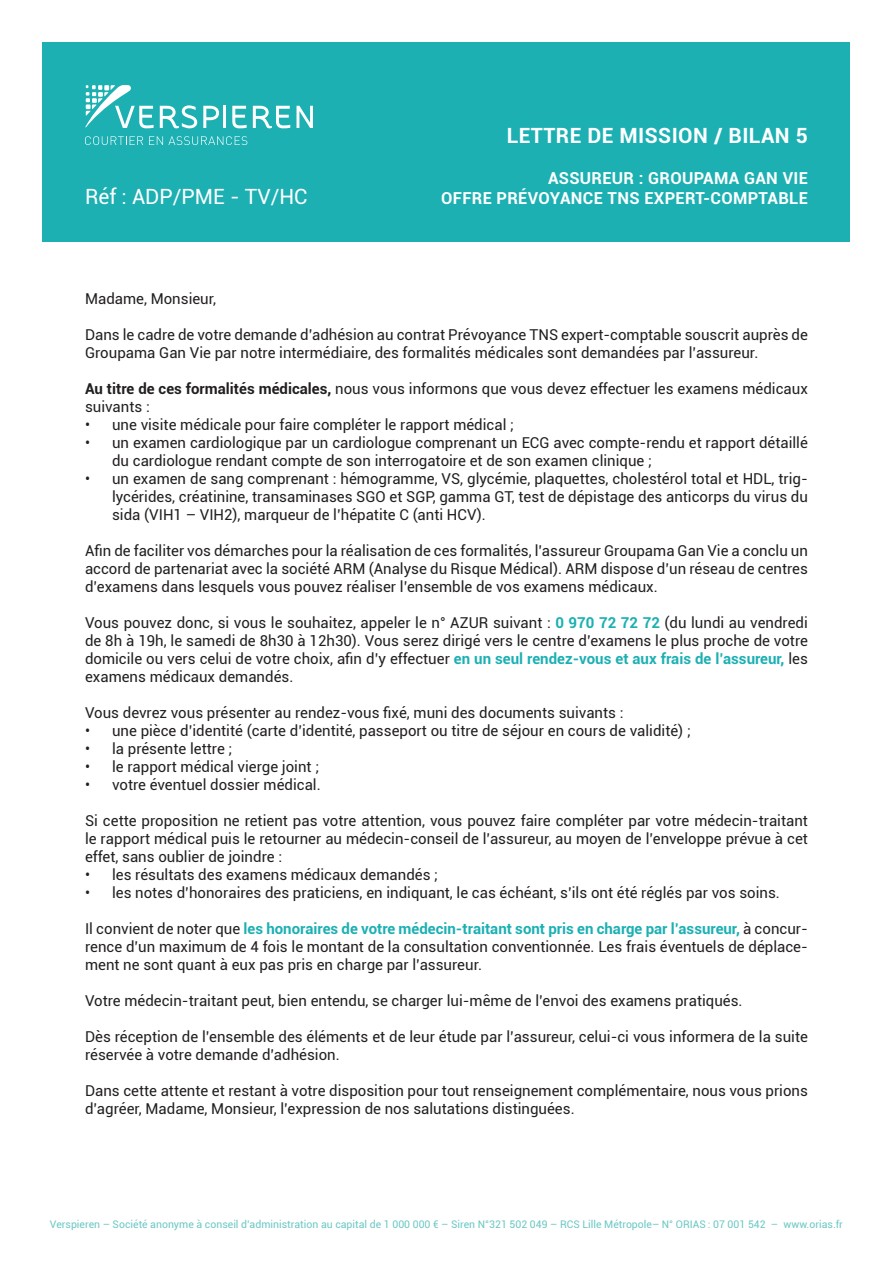
<style>
.page{position:relative;width:893px;height:1263px;background:#fff}
.page>*{position:absolute;margin:0;border:0;box-sizing:border-box;transform-origin:0 0}
.t1{font:700 21px "Roboto";letter-spacing:.02em;color:#fff}
.t2{font:21px "Roboto";color:#fff}
.t3{font:700 16.5px "Roboto";letter-spacing:.02em;color:#fff}
.t4{font:15px/18px "Roboto";color:#231f20}
.t5{font:10.5px "Roboto";color:#6ac8c3}
.s1{font-weight:700}
.s2{font-weight:700;color:#1cb0b3}
</style>
<div class="page">
<div style="left:43px;top:43px;width:807px;height:199px;background:#1cb0b3"></div>
<svg style="left:160px;top:105px;width:37px;height:23px"></svg>
<svg style="left:203px;top:106px;width:16px;height:22px"></svg>
<hr style="left:223px;top:106px;width:3px;height:22px;background:#fff">
<svg style="left:296px;top:106px;width:17px;height:22px"></svg>
<svg style="left:232px;top:106px;width:15px;height:22px"></svg>
<svg style="left:253px;top:106px;width:37px;height:22px"></svg>
<svg style="left:85px;top:136px;width:58px;height:9px"></svg>
<svg style="left:149px;top:136px;width:98px;height:9px"></svg>
<svg style="left:85px;top:85px;width:69px;height:43px"></svg>
<p class="t2" style="left:85px;top:182px;width:224px">Réf : ADP/PME - TV/HC</p>
<p class="t1" style="left:507px;top:121px;width:303px">LETTRE DE MISSION / BILAN 5</p>
<p class="t3" style="left:548px;top:167px;width:261px">ASSUREUR : GROUPAMA GAN VIE</p>
<p class="t3" style="left:441px;top:187px;width:368px">OFFRE PRÉVOYANCE TNS EXPERT-COMPTABLE</p>
<p class="t4" style="left:85px;top:289px;width:133px">Madame, Monsieur,</p>
<p class="t4" style="left:85px;top:325px;width:724px">Dans le cadre de votre demande d’adhésion au contrat Prévoyance TNS expert-comptable souscrit auprès de<br>Groupama Gan Vie par notre intermédiaire, des formalités médicales sont demandées par l’assureur.</p>
<p class="t4" style="left:85px;top:379px;width:724px"><span class="s1">Au titre de ces formalités médicales,</span> nous vous informons que vous devez effectuer les examens médicaux suivants :</p>
<p class="t4" style="left:85px;top:415px;width:430px">• une visite médicale pour faire compléter le rapport médical ;</p>
<p class="t4" style="left:112px;top:433px;width:697px;text-indent:-27px">• un examen cardiologique par un cardiologue comprenant un ECG avec compte-rendu et rapport détaillé du cardiologue rendant compte de son interrogatoire et de son examen clinique ;</p>
<p class="t4" style="left:112px;top:469px;width:697px;text-align:justify;text-indent:-27px">• un examen de sang comprenant : hémogramme, VS, glycémie, plaquettes, cholestérol total et HDL, trig&shy;lycérides, créatinine, transaminases SGO et SGP, gamma GT, test de dépistage des anticorps du virus du sida (VIH1 – VIH2), marqueur de l’hépatite C (anti HCV).</p>
<p class="t4" style="left:85px;top:541px;width:724px;text-align:justify">Afin de faciliter vos démarches pour la réalisation de ces formalités, l’assureur Groupama Gan Vie a conclu un accord de partenariat avec la société ARM (Analyse du Risque Médical). ARM dispose d’un réseau de centres d’examens dans lesquels vous pouvez réaliser l’ensemble de vos examens médicaux.</p>
<p class="t4" style="left:85px;top:613px;width:724px;text-align:justify">Vous pouvez donc, si vous le souhaitez, appeler le n° AZUR suivant : <span class="s2">0 970 72 72 72</span> (du lundi au vendredi de 8h à 19h, le samedi de 8h30 à 12h30). Vous serez dirigé vers le centre d’examens le plus proche de votre domicile ou vers celui de votre choix, afin d’y effectuer <span class="s2">en un seul rendez-vous et aux frais de l’assureur,</span> les examens médicaux demandés.</p>
<p class="t4" style="left:85px;top:703px;width:540px">Vous devrez vous présenter au rendez-vous fixé, muni des documents suivants :</p>
<p class="t4" style="left:85px;top:721px;width:607px">• une pièce d’identité (carte d’identité, passeport ou titre de séjour en cours de validité) ;</p>
<p class="t4" style="left:85px;top:739px;width:149px">• la présente lettre ;</p>
<p class="t4" style="left:85px;top:757px;width:236px">• le rapport médical vierge joint ;</p>
<p class="t4" style="left:85px;top:775px;width:237px">• votre éventuel dossier médical.</p>
<p class="t4" style="left:85px;top:811px;width:724px;text-align:justify">Si cette proposition ne retient pas votre attention, vous pouvez faire compléter par votre médecin-traitant le rapport médical puis le retourner au médecin-conseil de l’assureur, au moyen de l’enveloppe prévue à cet effet, sans oublier de joindre :</p>
<p class="t4" style="left:85px;top:865px;width:355px">• les résultats des examens médicaux demandés ;</p>
<p class="t4" style="left:85px;top:883px;width:696px">• les notes d’honoraires des praticiens, en indiquant, le cas échéant, s’ils ont été réglés par vos soins.</p>
<p class="t4" style="left:85px;top:919px;width:724px;text-align:justify">Il convient de noter que <span class="s2">les honoraires de votre médecin-traitant sont pris en charge par l’assureur,</span> à concur&shy;rence d’un maximum de 4 fois le montant de la consultation conventionnée. Les frais éventuels de déplace&shy;ment ne sont quant à eux pas pris en charge par l’assureur.</p>
<p class="t4" style="left:85px;top:991px;width:659px">Votre médecin-traitant peut, bien entendu, se charger lui-même de l’envoi des examens pratiqués.</p>
<p class="t4" style="left:85px;top:1027px;width:724px">Dès réception de l’ensemble des éléments et de leur étude par l’assureur, celui-ci vous informera de la suite réservée à votre demande d’adhésion.</p>
<p class="t4" style="left:85px;top:1081px;width:724px">Dans cette attente et restant à votre disposition pour tout renseignement complémentaire, nous vous prions d’agréer, Madame, Monsieur, l’expression de nos salutations distinguées.</p>
<p class="t5" style="left:50px;top:1217px;width:794px">Verspieren – Société anonyme à conseil d’administration au capital de 1 000 000 € – Siren N°321 502 049 – RCS Lille Métropole– N° ORIAS : 07 001 542 – www.orias.fr</p>
</div>
